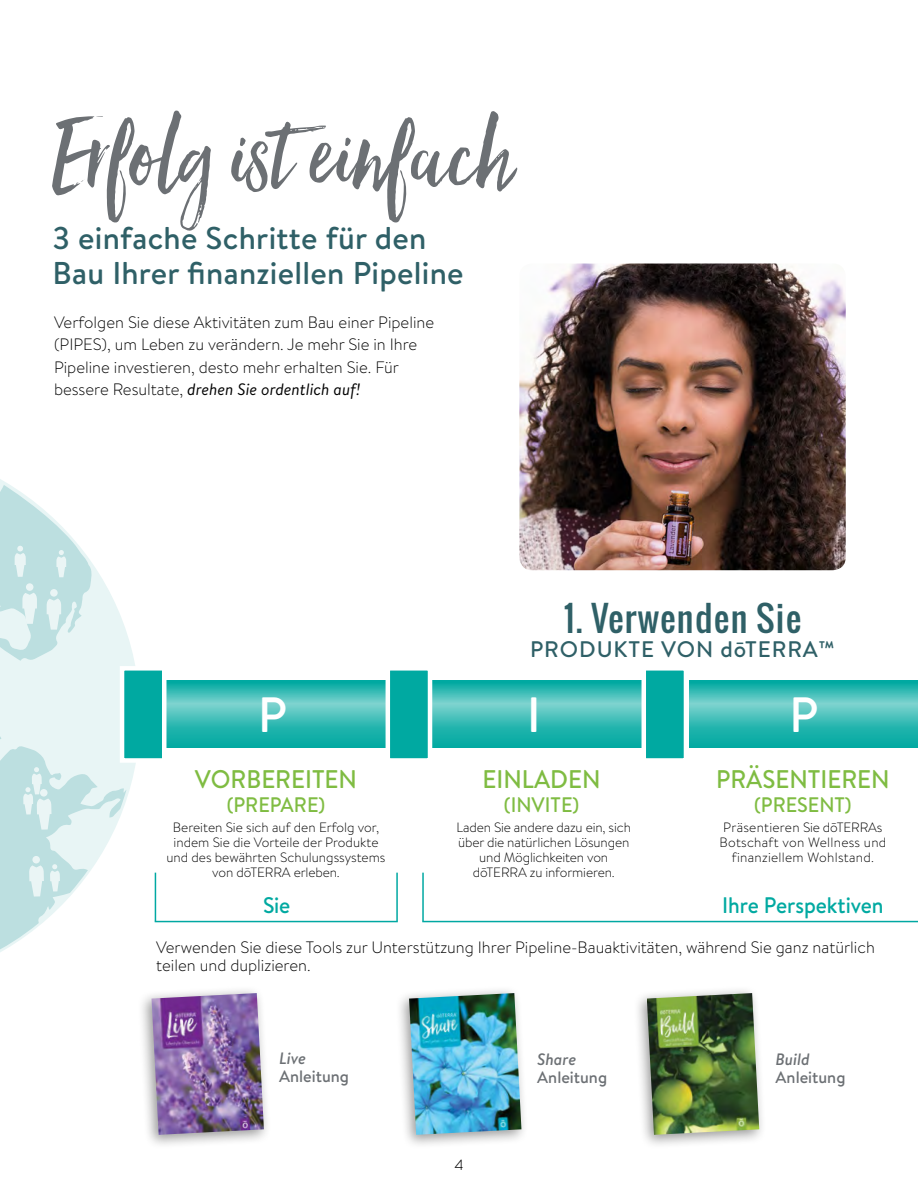
<style>
.page{position:relative;width:918px;height:1188px;background:#fff}
.page>*{position:absolute;margin:0;border:0;box-sizing:border-box;transform-origin:0 0}
.t1{font:123px "Hello Beautiful";color:#6c7074}
.t2{font:500 49.5px "Brandon Text";color:#fff}
.t3{font:34.5px "Oswald";letter-spacing:.04em;color:#2f6067}
.t4{font:500 31.5px/34.5px "Brandon Text";letter-spacing:.01em;color:#2f6067}
.t5{font:500 25.5px "Brandon Text";color:#7fbc42;scale:.95 1}
.t6{font:500 22.5px "Brandon Text";letter-spacing:.04em;color:#2f6067}
.t7{font:500 22.5px "Brandon Text";color:#00a9a1;scale:.95 1}
.t8{font:500 21px "Brandon Text";color:#7fbc42;scale:.95 1}
.t9{font:300 16.5px/22.5px "Brandon Text";color:#000}
.t10{font:500 16.5px "Brandon Text";color:#6c7074}
.t11{font:italic 500 16.5px "Brandon Text";color:#6c7074}
.t12{font:15px "Quicksand";color:#000}
.t13{font:300 13.5px/15px "Brandon Text";letter-spacing:-.005em;color:#000;text-align:center}
.t14{font:300 13.5px/15px "Brandon Text";letter-spacing:.02em;color:#000;text-align:center}
.s1{font-weight:400;font-style:italic}
</style>
<div class="page">
<svg style="left:0;top:479px;width:136px;height:321px;fill:#e8f5f5"></svg>
<svg style="left:166px;top:681px;width:220px;height:67px;background:#36bbb4"></svg>
<svg style="left:432px;top:681px;width:210px;height:67px;background:#36bbb4"></svg>
<svg style="left:689px;top:681px;width:229px;height:67px;background:#35bab4"></svg>
<svg style="left:0;top:731px;width:126px;height:221px"></svg>
<svg style="left:0;top:485px;width:92px;height:176px"></svg>
<div style="left:120px;top:666px;width:46px;height:97px;background:#00a9a1;border:4px solid #fff"></div>
<div style="left:386px;top:666px;width:46px;height:97px;background:#00a9a1;border:4px solid #fff"></div>
<div style="left:642px;top:666px;width:46px;height:97px;background:#00a9a1;border:4px solid #fff"></div>
<img style="left:519px;top:264px;width:327px;height:306px">
<div style="left:138px;top:986px;width:134px;height:163px;background:#000;opacity:.4"></div>
<img style="left:152px;top:993px;width:112px;height:142px">
<div style="left:395px;top:986px;width:134px;height:163px;background:#000;opacity:.4"></div>
<img style="left:409px;top:993px;width:112px;height:142px">
<div style="left:633px;top:986px;width:134px;height:163px;background:#000;opacity:.4"></div>
<img style="left:647px;top:993px;width:112px;height:142px">
<hr style="left:155px;top:921px;width:243px;height:1px;background:#00a8a2">
<hr style="left:155px;top:873px;width:1px;height:48px;background:#00a8a2">
<hr style="left:422px;top:873px;width:2px;height:48px;background:#00a8a2">
<hr style="left:396px;top:873px;width:2px;height:48px;background:#00a8a2">
<hr style="left:422px;top:921px;width:496px;height:1px;background:#00a8a2">
<h1 class="t1" style="left:51px;top:85px;width:466px">Erfolg ist einfach</h1>
<h3 class="t4" style="left:52px;top:220px;width:413px">3 einfache Schritte für den<br>Bau Ihrer finanziellen Pipeline</h3>
<p class="t9" style="left:54px;top:310px;width:382px">Verfolgen Sie diese Aktivitäten zum Bau einer Pipeline (PIPES), um Leben zu verändern. Je mehr Sie in Ihre Pipeline investieren, desto mehr erhalten Sie. Für bessere Resultate, <span class="s1">drehen Sie ordentlich auf!</span></p>
<h3 class="t3" style="left:564px;top:593px;width:239px">1. Verwenden Sie</h3>
<h3 class="t6" style="left:530px;top:634px;width:307px">PRODUKTE VON dōTERRA™</h3>
<h2 class="t2" style="left:258px;top:681px;width:31px">P</h2>
<h2 class="t2" style="left:527px;top:681px;width:16px">I</h2>
<h2 class="t2" style="left:789px;top:681px;width:31px">P</h2>
<h3 class="t5" style="left:195px;top:762px;width:172px">VORBEREITEN</h3>
<p class="t8" style="left:227px;top:791px;width:105px">(PREPARE)</p>
<p class="t13" style="left:166px;top:819px;width:221px">Bereiten Sie sich auf den Erfolg vor, indem Sie die Vorteile der Produkte und des bewährten Schulungssystems von dōTERRA erleben.</p>
<h3 class="t5" style="left:483px;top:762px;width:126px">EINLADEN</h3>
<p class="t8" style="left:504px;top:791px;width:81px">(INVITE)</p>
<p class="t13" style="left:457px;top:819px;width:176px">Laden Sie andere dazu ein, sich über die natürlichen Lösungen und Möglichkeiten von dōTERRA zu informieren.</p>
<h3 class="t5" style="left:716px;top:762px;width:184px">PRÄSENTIEREN</h3>
<p class="t8" style="left:754px;top:791px;width:104px">(PRESENT)</p>
<p class="t14" style="left:720px;top:819px;width:168px">Präsentieren Sie dōTERRAs<br>Botschaft von Wellness und finanziellem Wohlstand.</p>
<h3 class="t7" style="left:263px;top:890px;width:30px">Sie</h3>
<h3 class="t7" style="left:722px;top:889px;width:171px">Ihre Perspektiven</h3>
<p class="t9" style="left:156px;top:937px;width:720px;line-height:18px">Verwenden Sie diese Tools zur Unterstützung Ihrer Pipeline-Bauaktivitäten, während Sie ganz natürlich teilen und duplizieren.</p>
<p class="t11" style="left:279px;top:1047px;width:28px">Live</p>
<p class="t10" style="left:279px;top:1065px;width:71px">Anleitung</p>
<p class="t12" style="left:454px;top:1156px;width:11px">4</p>
<p class="t11" style="left:537px;top:1048px;width:40px">Share</p>
<p class="t10" style="left:537px;top:1066px;width:71px">Anleitung</p>
<p class="t11" style="left:776px;top:1048px;width:36px">Build</p>
<p class="t10" style="left:776px;top:1066px;width:71px">Anleitung</p>
</div>
